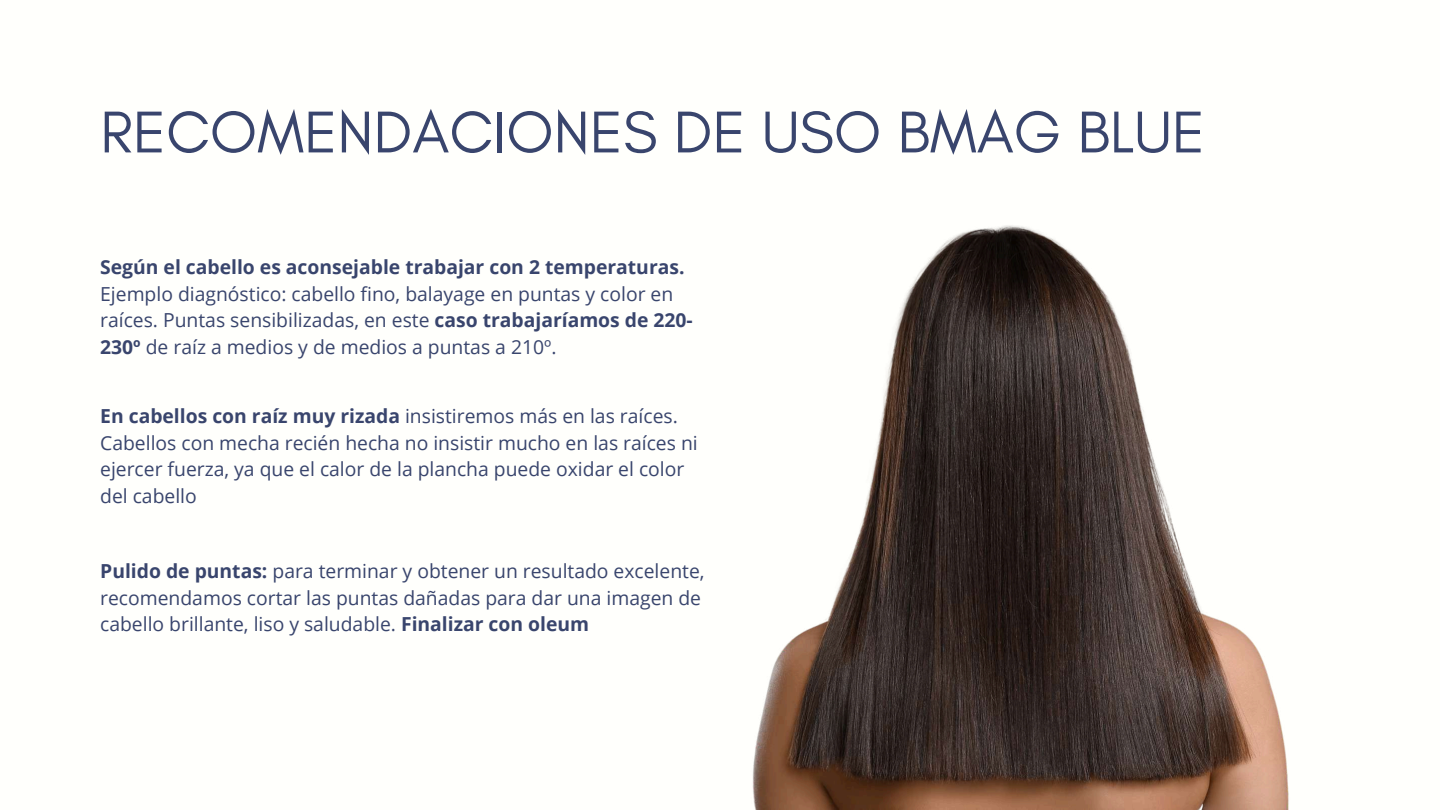
<style>
.page{position:relative;width:1440px;height:810px;background:#fff}
.page>*{position:absolute;margin:0;border:0;box-sizing:border-box;transform-origin:0 0}
.t1{font:60px "Glacial Indifference";color:#39456d}
.t2{font:19.3px/26.4px "Open Sans";color:#39456d}
.t3{font:700 19.3px "Open Sans";color:#39456d}
.s1{font-weight:700}
</style>
<div class="page">
<img style="left:752px;top:225px;width:537px;height:585px">
<h1 class="t1" style="left:100px;top:95px;width:1106px">RECOMENDACIONES DE USO BMAG BLUE</h1>
<p class="t3" style="left:100px;top:254px;width:586px">Según el cabello es aconsejable trabajar con 2 temperaturas.</p>
<p class="t2" style="left:100px;top:280px;width:594px">Ejemplo diagnóstico: cabello fino, balayage en puntas y color en raíces. Puntas sensibilizadas, en este <span class="s1">caso trabajaríamos de 220-<br>230º</span> de raíz a medios y de medios a puntas a 210º.</p>
<p class="t2" style="left:100px;top:403px;width:599px"><span class="s1">En cabellos con raíz muy rizada</span> insistiremos más en las raíces.<br>Cabellos con mecha recién hecha no insistir mucho en las raíces ni ejercer fuerza, ya que el calor de la plancha puede oxidar el color del cabello</p>
<p class="t2" style="left:100px;top:557px;width:606px"><span class="s1">Pulido de puntas:</span> para terminar y obtener un resultado excelente, recomendamos cortar las puntas dañadas para dar una imagen de cabello brillante, liso y saludable. <span class="s1">Finalizar con oleum</span></p>
</div>
